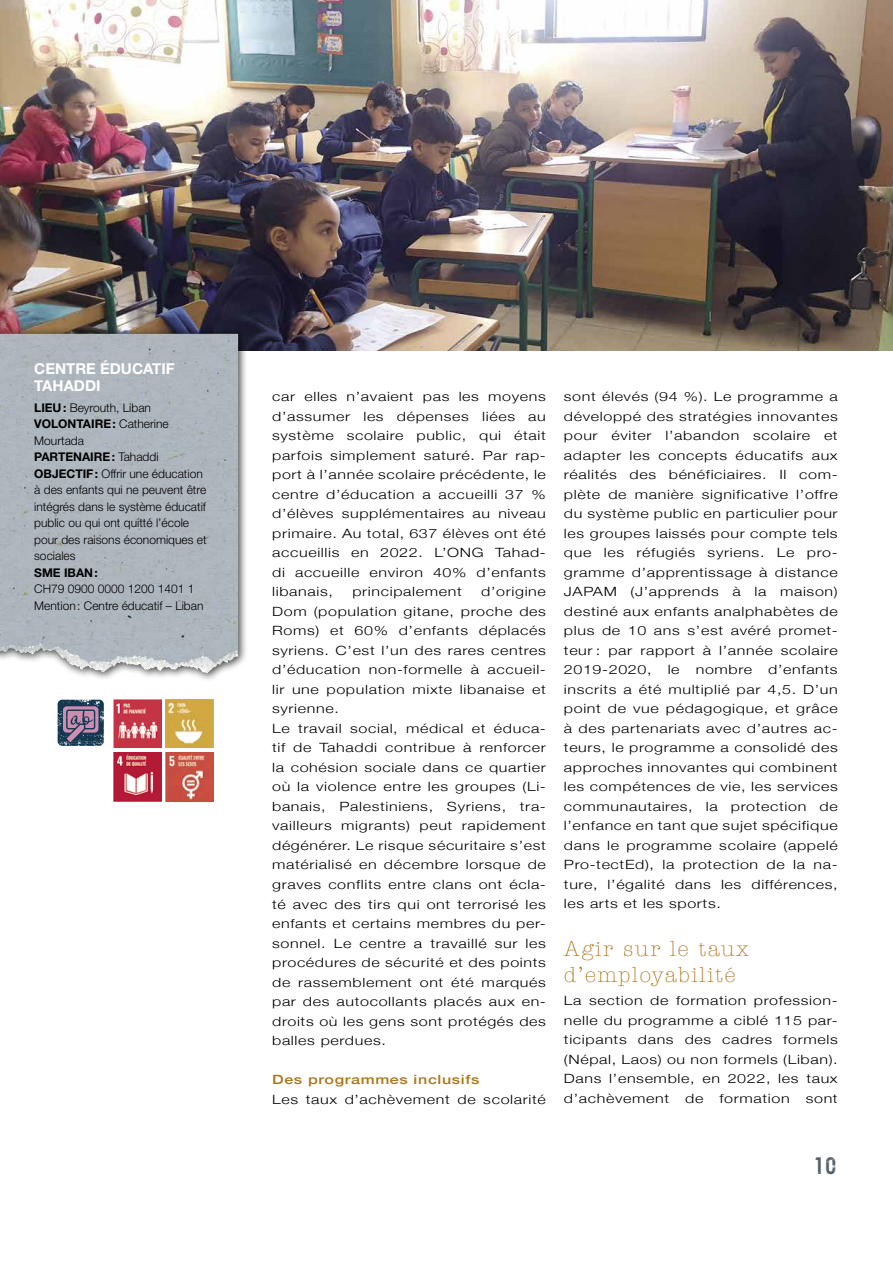
<style>
.page{position:relative;width:893px;height:1263px;background:#fff}
.page>*{position:absolute;margin:0;border:0;box-sizing:border-box;transform-origin:0 0}
.t1{font:24px "Haastkiwi";color:#55616b}
.t2{font:300 condensed 22.5px/25.5px "American Typewriter";letter-spacing:.04em;color:#ae741d;scale:1.26 1}
.t3{font:700 15px/16.5px "Helvetica Neue LT Std";color:#fff}
.t4{font:300 12.75px/19.5px "Helvetica Neue";letter-spacing:.04em;color:#000;text-align:justify;scale:1.26 1}
.t5{font:500 12.75px "Helvetica Neue";letter-spacing:.04em;color:#ae741d;scale:1.26 1}
.t6{font:300 12px/16.5px "Helvetica Neue LT Std";color:#000}
.t7{font:700 12px "Helvetica Neue LT Std";color:#000}
.s1{font-weight:700}
</style>
<div class="page">
<img style="left:0;top:0;width:893px;height:351px">
<div style="left:0;top:327px;width:248px;height:355px;background:#000;opacity:.75"></div>
<img style="left:0;top:334px;width:137px;height:340px">
<svg style="left:58px;top:700px;width:46px;height:46px;background:#62607c"></svg>
<img style="left:114px;top:699px;width:48px;height:49px">
<img style="left:166px;top:699px;width:47px;height:49px">
<img style="left:114px;top:752px;width:48px;height:49px">
<img style="left:166px;top:752px;width:48px;height:49px">
<p class="t3" style="left:34px;top:360px;width:142px">CENTRE ÉDUCATIF<br>TAHADDI</p>
<p class="t6" style="left:34px;top:399px;width:174px"><span class="s1">LIEU:</span> Beyrouth, Liban<br><span class="s1">VOLONTAIRE:</span> Catherine<br>Mourtada<br><span class="s1">PARTENAIRE:</span> Tahaddi<br><span class="s1">OBJECTIF:</span> Offrir une éducation à des enfants qui ne peuvent être intégrés dans le système éducatif public ou qui ont quitté l’école pour des raisons économiques et sociales</p>
<p class="t7" style="left:34px;top:565px;width:65px">SME IBAN:</p>
<p class="t6" style="left:34px;top:580px;width:171px">CH79 0900 0000 1200 1401 1<br>Mention: Centre éducatif – Liban</p>
<p class="t4" style="left:272px;top:386px;width:219px">car elles n’avaient pas les moyens d’assumer les dépenses liées au système scolaire public, qui était parfois simplement saturé. Par rap&shy;port à l’année scolaire précédente, le centre d’éducation a accueilli 37 % d’élèves supplémentaires au niveau primaire. Au total, 637 élèves ont été accueillis en 2022. L’ONG Tahad&shy;di accueille environ 40% d’enfants libanais,</p>
<p class="t4" style="left:272px;top:581px;width:219px;text-align:left;text-indent:209px">d’origine Dom (population gitane, proche des Roms) et 60% d’enfants déplacés syriens. C’est l’un des rares centres d’éducation non-formelle à accueil&shy;lir une population mixte libanaise et syrienne.<br>Le travail social, médical et éduca&shy;tif de Tahaddi contribue à renforcer la cohésion sociale dans ce quartier où la violence entre les groupes (Li&shy;banais, Palestiniens, Syriens, tra&shy;vailleurs migrants) peut rapidement dégénérer. Le risque sécuritaire s’est matérialisé en décembre lorsque de graves conflits entre clans ont écla&shy;té avec des tirs qui ont terrorisé les enfants et certains membres du per&shy;sonnel. Le centre a travaillé sur les procédures de sécurité et des points de rassemblement ont été marqués par des autocollants placés aux en&shy;droits où les gens sont protégés des balles perdues.</p>
<p class="t5" style="left:272px;top:1069px;width:166px">Des programmes inclusifs</p>
<p class="t4" style="left:272px;top:1088px;width:219px">Les taux d’achèvement de scolarité</p>
<p class="t4" style="left:352px;top:581px;width:88px">principalement</p>
<p class="t4" style="left:564px;top:386px;width:219px">sont élevés (94 %). Le programme a développé des stratégies innovantes pour éviter l’abandon scolaire et adapter les concepts éducatifs aux réalités des bénéficiaires. Il com&shy;plète de manière significative l’offre du système public en particulier pour les groupes laissés pour compte tels que les réfugiés syriens. Le pro&shy;gramme d’apprentissage à distance JAPAM (J’apprends à la maison) destiné aux enfants analphabètes de plus de 10 ans s’est avéré promet&shy;teur : par rapport à l’année scolaire 2019-2020,</p>
<p class="t4" style="left:564px;top:659px;width:219px;text-indent:204px">d’enfants inscrits a été multiplié par 4,5. D’un point de vue pédagogique, et grâce à des partenariats avec d’autres ac&shy;teurs, le programme a consolidé des approches innovantes qui combinent les compétences de vie, les services communautaires, la protection de l’enfance en tant que sujet spécifique dans le programme scolaire (appelé Pro-tectEd), la protection de la na&shy;ture, l’égalité dans les différences, les arts et les sports.</p>
<h2 class="t2" style="left:564px;top:936px;width:148px">Agir sur le taux d’employabilité</h2>
<p class="t4" style="left:564px;top:990px;width:219px">La section de formation profession&shy;nelle du programme a ciblé 115 par&shy;ticipants dans des cadres formels (Népal, Laos) ou non formels (Liban).<br>Dans l’ensemble, en 2022, les taux d’achèvement</p>
<p class="t4" style="left:668px;top:659px;width:11px">le</p>
<p class="t4" style="left:696px;top:659px;width:46px">nombre</p>
<p class="t4" style="left:685px;top:1088px;width:16px">de</p>
<p class="t4" style="left:719px;top:1088px;width:57px">formation</p>
<p class="t4" style="left:806px;top:1088px;width:27px">sont</p>
<h1 class="t1" style="left:814px;top:1152px;width:24px">10</h1>
</div>
